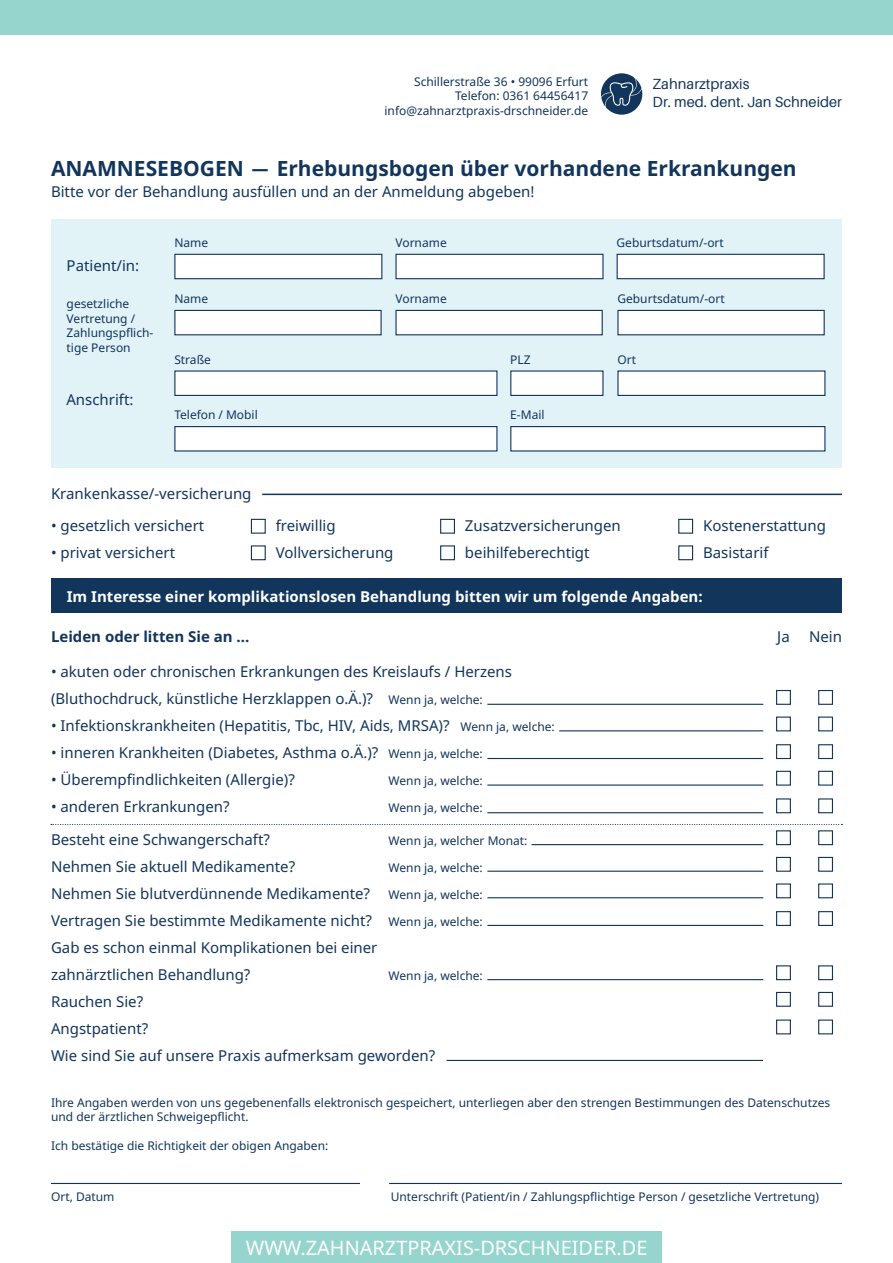
<style>
.page{position:relative;width:893px;height:1263px;background:#fff}
.page>*{position:absolute;margin:0;border:0;box-sizing:border-box;transform-origin:0 0}
.t1{font:700 21px "Noto Sans";color:#12355c}
.t2{font:19.95px "Noto Sans";color:#fff}
.t3{font:15px/27px "Noto Sans";color:#12355c}
.t4{font:700 15px "Noto Sans";color:#fff}
.t5{font:700 15px "Noto Sans";color:#12355c}
.t6{font:14.7px/17.7px "Aileron";color:#12355c}
.t7{font:12px/14.4px "Noto Sans";color:#12355c}
.s1{font-size:12px}
</style>
<div class="page">
<div style="left:231px;top:1231px;width:431px;height:32px;background:#96d5ce"></div>
<svg style="left:601px;top:73px;width:41px;height:42px"></svg>
<div style="left:51px;top:219px;width:791px;height:249px;background:#e2f3f8"></div>
<div style="left:174px;top:254px;width:208px;height:25px;background:#fff;border:1px solid #12355c"></div>
<div style="left:395px;top:254px;width:208px;height:25px;background:#fff;border:1px solid #12355c"></div>
<div style="left:617px;top:254px;width:208px;height:25px;background:#fff;border:1px solid #12355c"></div>
<div style="left:174px;top:370px;width:323px;height:26px;background:#fff;border:1px solid #12355c"></div>
<div style="left:617px;top:370px;width:208px;height:26px;background:#fff;border:1px solid #12355c"></div>
<div style="left:510px;top:370px;width:93px;height:26px;background:#fff;border:1px solid #12355c"></div>
<div style="left:174px;top:426px;width:323px;height:25px;background:#fff;border:1px solid #12355c"></div>
<div style="left:510px;top:426px;width:315px;height:25px;background:#fff;border:1px solid #12355c"></div>
<div style="left:174px;top:310px;width:208px;height:25px;background:#fff;border:1px solid #12355c"></div>
<div style="left:395px;top:310px;width:208px;height:25px;background:#fff;border:1px solid #12355c"></div>
<div style="left:617px;top:310px;width:208px;height:25px;background:#fff;border:1px solid #12355c"></div>
<hr style="left:262px;top:494px;width:580px;height:1px;background:#12355c">
<div style="left:251px;top:519px;width:15px;height:15px;border:1px solid #12355c"></div>
<div style="left:251px;top:545px;width:15px;height:15px;border:1px solid #12355c"></div>
<div style="left:440px;top:519px;width:15px;height:15px;border:1px solid #12355c"></div>
<div style="left:440px;top:545px;width:15px;height:15px;border:1px solid #12355c"></div>
<div style="left:678px;top:519px;width:15px;height:15px;border:1px solid #12355c"></div>
<div style="left:678px;top:545px;width:15px;height:15px;border:1px solid #12355c"></div>
<div style="left:51px;top:579px;width:791px;height:34px;background:#12355c"></div>
<div style="left:818px;top:798px;width:15px;height:15px;border:1px solid #12355c"></div>
<div style="left:818px;top:690px;width:15px;height:15px;border:1px solid #12355c"></div>
<div style="left:776px;top:798px;width:15px;height:15px;border:1px solid #12355c"></div>
<div style="left:776px;top:744px;width:15px;height:15px;border:1px solid #12355c"></div>
<div style="left:818px;top:716px;width:15px;height:15px;border:1px solid #12355c"></div>
<div style="left:818px;top:744px;width:15px;height:15px;border:1px solid #12355c"></div>
<div style="left:776px;top:716px;width:15px;height:15px;border:1px solid #12355c"></div>
<div style="left:776px;top:690px;width:15px;height:15px;border:1px solid #12355c"></div>
<hr style="left:487px;top:758px;width:276px;height:1px;background:#12355c">
<div style="left:776px;top:771px;width:15px;height:15px;border:1px solid #12355c"></div>
<div style="left:818px;top:771px;width:15px;height:15px;border:1px solid #12355c"></div>
<hr style="left:487px;top:784px;width:276px;height:2px;background:#12355c">
<div style="left:776px;top:830px;width:15px;height:15px;border:1px solid #12355c"></div>
<div style="left:818px;top:830px;width:15px;height:15px;border:1px solid #12355c"></div>
<hr style="left:531px;top:844px;width:232px;height:1px;background:#12355c">
<svg style="left:51px;top:824px;width:791px;height:1px"></svg>
<div style="left:776px;top:857px;width:15px;height:15px;border:1px solid #12355c"></div>
<div style="left:818px;top:857px;width:15px;height:15px;border:1px solid #12355c"></div>
<hr style="left:487px;top:871px;width:276px;height:1px;background:#12355c">
<div style="left:776px;top:883px;width:15px;height:15px;border:1px solid #12355c"></div>
<div style="left:818px;top:883px;width:15px;height:15px;border:1px solid #12355c"></div>
<hr style="left:487px;top:897px;width:276px;height:1px;background:#12355c">
<div style="left:818px;top:911px;width:15px;height:15px;border:1px solid #12355c"></div>
<div style="left:776px;top:965px;width:15px;height:15px;border:1px solid #12355c"></div>
<div style="left:818px;top:1019px;width:15px;height:15px;border:1px solid #12355c"></div>
<div style="left:818px;top:965px;width:15px;height:15px;border:1px solid #12355c"></div>
<div style="left:776px;top:1019px;width:15px;height:15px;border:1px solid #12355c"></div>
<div style="left:776px;top:911px;width:15px;height:15px;border:1px solid #12355c"></div>
<div style="left:776px;top:992px;width:15px;height:15px;border:1px solid #12355c"></div>
<div style="left:818px;top:992px;width:15px;height:15px;border:1px solid #12355c"></div>
<hr style="left:446px;top:1060px;width:317px;height:1px;background:#12355c">
<hr style="left:389px;top:1183px;width:453px;height:1px;background:#12355c">
<hr style="left:51px;top:1183px;width:309px;height:1px;background:#12355c">
<div style="left:0;top:0;width:893px;height:34px;background:#96d5ce"></div>
<hr style="left:487px;top:812px;width:276px;height:1px;background:#12355c">
<hr style="left:487px;top:925px;width:276px;height:1px;background:#12355c">
<hr style="left:487px;top:979px;width:276px;height:1px;background:#12355c">
<hr style="left:559px;top:730px;width:204px;height:1px;background:#12355c">
<hr style="left:487px;top:704px;width:276px;height:1px;background:#12355c">
<p class="t7" style="left:384px;top:75px;width:205px;text-align:right">Schillerstraße 36 • 99096 Erfurt<br>Telefon: 0361 64456417 info@zahnarztpraxis-drschneider.de</p>
<p class="t6" style="left:653px;top:76px;width:191px">Zahnarztpraxis<br>Dr. med. dent. Jan Schneider</p>
<h1 class="t1" style="left:51px;top:153px;width:747px">ANAMNESEBOGEN ̶Erhebungsbogen über vorhandene Erkrankungen</h1>
<p class="t3" style="left:51px;top:178px;width:485px">Bitte vor der Behandlung ausfüllen und an der Anmeldung abgeben!</p>
<p class="t3" style="left:67px;top:253px;width:74px">Patient/in:</p>
<p class="t7" style="left:67px;top:297px;width:88px">gesetzliche<br>Vertretung /<br>Zahlungspflich&shy;tige Person</p>
<p class="t3" style="left:66px;top:386px;width:69px">Anschrift:</p>
<p class="t7" style="left:174px;top:236px;width:35px">Name</p>
<p class="t7" style="left:395px;top:236px;width:53px">Vorname</p>
<p class="t7" style="left:617px;top:236px;width:109px">Geburtsdatum/-ort</p>
<p class="t7" style="left:174px;top:292px;width:35px">Name</p>
<p class="t7" style="left:395px;top:292px;width:53px">Vorname</p>
<p class="t7" style="left:617px;top:292px;width:109px">Geburtsdatum/-ort</p>
<p class="t7" style="left:174px;top:352px;width:38px">Straße</p>
<p class="t7" style="left:510px;top:352px;width:22px">PLZ</p>
<p class="t7" style="left:617px;top:352px;width:20px">Ort</p>
<p class="t7" style="left:174px;top:408px;width:85px">Telefon / Mobil</p>
<p class="t7" style="left:510px;top:408px;width:36px">E-Mail</p>
<p class="t3" style="left:51px;top:480px;width:202px">Krankenkasse/-versicherung</p>
<p class="t3" style="left:51px;top:513px;width:155px">• gesetzlich versichert</p>
<p class="t3" style="left:51px;top:540px;width:126px">• privat versichert</p>
<p class="t3" style="left:276px;top:513px;width:119px">freiwillig<br>Vollversicherung</p>
<p class="t3" style="left:465px;top:513px;width:157px">Zusatzversicherungen beihilfeberechtigt</p>
<p class="t3" style="left:703px;top:513px;width:124px">Kostenerstattung<br>Basistarif</p>
<p class="t4" style="left:67px;top:586px;width:637px">Im Interesse einer komplikationslosen Behandlung bitten wir um folgende Angaben:</p>
<p class="t5" style="left:51px;top:626px;width:200px">Leiden oder litten Sie an ...</p>
<p class="t3" style="left:51px;top:659px;width:463px">• akuten oder chronischen Erkrankungen des Kreislaufs / Herzens (Bluthochdruck, künstliche Herzklappen o.Ä.)? <span class="s1">Wenn ja, welche:</span></p>
<p class="t3" style="left:51px;top:713px;width:505px">• Infektionskrankheiten (Hepatitis, Tbc, HIV, Aids, MRSA)? <span class="s1">Wenn ja, welche:</span></p>
<p class="t3" style="left:51px;top:740px;width:433px">• inneren Krankheiten (Diabetes, Asthma o.Ä.)? <span class="s1">Wenn ja, welche:</span></p>
<p class="t3" style="left:51px;top:767px;width:245px">• Überempfindlichkeiten (Allergie)?</p>
<p class="t7" style="left:389px;top:774px;width:96px">Wenn ja, welche:</p>
<p class="t3" style="left:51px;top:794px;width:180px">• anderen Erkrankungen?</p>
<p class="t7" style="left:389px;top:801px;width:96px">Wenn ja, welche:</p>
<p class="t3" style="left:777px;top:624px;width:14px">Ja</p>
<p class="t3" style="left:809px;top:624px;width:34px">Nein</p>
<p class="t3" style="left:51px;top:826px;width:221px">Besteht eine Schwangerschaft?</p>
<p class="t7" style="left:389px;top:834px;width:140px">Wenn ja, welcher Monat:</p>
<p class="t3" style="left:51px;top:853px;width:246px">Nehmen Sie aktuell Medikamente?</p>
<p class="t7" style="left:389px;top:861px;width:96px">Wenn ja, welche:</p>
<p class="t3" style="left:51px;top:880px;width:433px">Nehmen Sie blutverdünnende Medikamente? <span class="s1">Wenn ja, welche:<br></span>Vertragen Sie bestimmte Medikamente nicht? <span class="s1">Wenn ja, welche:<br></span>Gab es schon einmal Komplikationen bei einer zahnärztlichen Behandlung?</p>
<p class="t7" style="left:389px;top:969px;width:96px">Wenn ja, welche:</p>
<p class="t3" style="left:51px;top:988px;width:386px">Rauchen Sie?<br>Angstpatient?<br>Wie sind Sie auf unsere Praxis aufmerksam geworden?</p>
<p class="t7" style="left:51px;top:1095px;width:781px">Ihre Angaben werden von uns gegebenenfalls elektronisch gespeichert, unterliegen aber den strengen Bestimmungen des Datenschutzes und der ärztlichen Schweigepflicht.</p>
<p class="t7" style="left:51px;top:1139px;width:279px">Ich bestätige die Richtigkeit der obigen Angaben:</p>
<p class="t7" style="left:51px;top:1190px;width:65px">Ort, Datum</p>
<p class="t7" style="left:391px;top:1190px;width:430px">Unterschrift (Patient/in / Zahlungspflichtige Person / gesetzliche Vertretung)</p>
<h2 class="t2" style="left:246px;top:1233px;width:403px">WWW.ZAHNARZTPRAXIS-DRSCHNEIDER.DE</h2>
</div>
